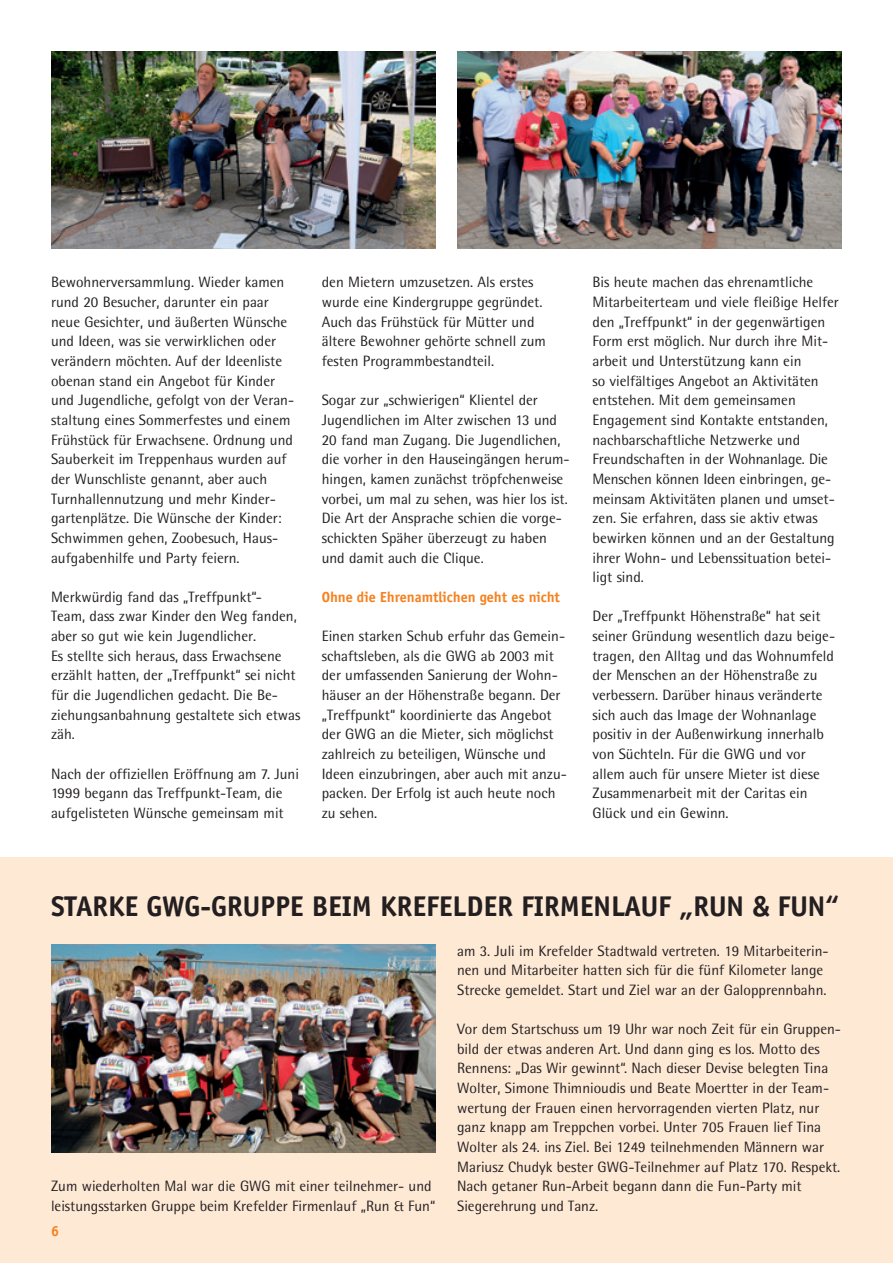
<style>
.page{position:relative;width:893px;height:1263px;background:#fff}
.page>*{position:absolute;margin:0;border:0;box-sizing:border-box;transform-origin:0 0}
.t1{font:700 29.4px "Officina Sans";color:#231f20}
.t2{font:15px/19.6px "Rotis Semi Sans";color:#231f20}
.t3{font:700 15px "Officina Sans";color:#f58220}
</style>
<div class="page">
<div style="left:0;top:857px;width:893px;height:406px;background:#fee9d5"></div>
<img style="left:51px;top:945px;width:385px;height:207px">
<img style="left:457px;top:51px;width:385px;height:197px">
<img style="left:51px;top:51px;width:385px;height:197px">
<p class="t2" style="left:51px;top:272px;width:245px">Bewohnerversammlung. Wieder kamen rund 20 Besucher, darunter ein paar neue Gesichter, und äußerten Wünsche und Ideen, was sie verwirklichen oder verändern möchten. Auf der Ideenliste obenan stand ein Angebot für Kinder und Jugendliche, gefolgt von der Veran&shy;staltung eines Sommerfestes und einem Frühstück für Erwachsene. Ordnung und Sauberkeit im Treppenhaus wurden auf der Wunschliste genannt, aber auch Turnhallennutzung und mehr Kinder&shy;gartenplätze. Die Wünsche der Kinder:<br>Schwimmen gehen, Zoobesuch, Haus&shy;aufgabenhilfe und Party feiern.</p>
<p class="t2" style="left:51px;top:587px;width:251px">Merkwürdig fand das „Treffpunkt“-<br>Team, dass zwar Kinder den Weg fanden, aber so gut wie kein Jugendlicher.<br>Es stellte sich heraus, dass Erwachsene erzählt hatten, der „Treffpunkt“ sei nicht für die Jugendlichen gedacht. Die Be&shy;ziehungsanbahnung gestaltete sich etwas zäh.</p>
<p class="t2" style="left:51px;top:764px;width:250px">Nach der offiziellen Eröffnung am 7. Juni<br>1999 begann das Treffpunkt-Team, die aufgelisteten Wünsche gemeinsam mit</p>
<p class="t2" style="left:322px;top:272px;width:226px">den Mietern umzusetzen. Als erstes wurde eine Kindergruppe gegründet.<br>Auch das Frühstück für Mütter und ältere Bewohner gehörte schnell zum festen Programmbestandteil.</p>
<p class="t2" style="left:322px;top:390px;width:249px">Sogar zur „schwierigen“ Klientel der Jugendlichen im Alter zwischen 13 und 20 fand man Zugang. Die Jugendlichen, die vorher in den Hauseingängen herum&shy;hingen, kamen zunächst tröpfchenweise vorbei, um mal zu sehen, was hier los ist.<br>Die Art der Ansprache schien die vorge&shy;schickten Späher überzeugt zu haben und damit auch die Clique.</p>
<p class="t3" style="left:322px;top:588px;width:240px">Ohne die Ehrenamtlichen geht es nicht</p>
<p class="t2" style="left:322px;top:626px;width:247px">Einen starken Schub erfuhr das Gemein&shy;schaftsleben, als die GWG ab 2003 mit der umfassenden Sanierung der Wohn&shy;häuser an der Höhenstraße begann. Der „Treffpunkt“ koordinierte das Angebot der GWG an die Mieter, sich möglichst zahlreich zu beteiligen, Wünsche und Ideen einzubringen, aber auch mit anzu&shy;packen. Der Erfolg ist auch heute noch zu sehen.</p>
<p class="t2" style="left:592px;top:272px;width:248px">Bis heute machen das ehrenamtliche Mitarbeiterteam und viele fleißige Helfer den „Treffpunkt“ in der gegenwärtigen Form erst möglich. Nur durch ihre Mit&shy;arbeit und Unterstützung kann ein<br>so vielfältiges Angebot an Aktivitäten entstehen. Mit dem gemeinsamen Engagement sind Kontakte entstanden, nachbarschaftliche Netzwerke und Freundschaften in der Wohnanlage. Die Menschen können Ideen einbringen, ge&shy;meinsam Aktivitäten planen und umset&shy;zen. Sie erfahren, dass sie aktiv etwas bewirken können und an der Gestaltung ihrer Wohn- und Lebenssituation betei&shy;ligt sind.</p>
<p class="t2" style="left:592px;top:606px;width:244px">Der „Treffpunkt Höhenstraße“ hat seit seiner Gründung wesentlich dazu beige&shy;tragen, den Alltag und das Wohnumfeld der Menschen an der Höhenstraße zu verbessern. Darüber hinaus veränderte sich auch das Image der Wohnanlage positiv in der Außenwirkung innerhalb von Süchteln. Für die GWG und vor allem auch für unsere Mieter ist diese Zusammenarbeit mit der Caritas ein Glück und ein Gewinn.</p>
<h1 class="t1" style="left:51px;top:889px;width:790px">STARKE GWG-GRUPPE BEIM KREFELDER FIRMENLAUF „RUN &amp; FUN“</h1>
<p class="t2" style="left:51px;top:1176px;width:386px">Zum wiederholten Mal war die GWG mit einer teilnehmer- und leistungsstarken Gruppe beim Krefelder Firmenlauf „Run &amp; Fun“</p>
<p class="t3" style="left:51px;top:1222px;width:9px">6</p>
<p class="t2" style="left:457px;top:940px;width:373px">am 3. Juli im Krefelder Stadtwald vertreten. 19 Mitarbeiterin&shy;nen und Mitarbeiter hatten sich für die fünf Kilometer lange<br>Strecke gemeldet. Start und Ziel war an der Galopprennbahn.</p>
<p class="t2" style="left:457px;top:1019px;width:385px">Vor dem Startschuss um 19 Uhr war noch Zeit für ein Gruppen&shy;bild der etwas anderen Art. Und dann ging es los. Motto des Rennens: „Das Wir gewinnt“. Nach dieser Devise belegten Tina Wolter, Simone Thimnioudis und Beate Moertter in der Team&shy;wertung der Frauen einen hervorragenden vierten Platz, nur ganz knapp am Treppchen vorbei. Unter 705 Frauen lief Tina Wolter als 24. ins Ziel. Bei 1249 teilnehmenden Männern war Mariusz Chudyk bester GWG-Teilnehmer auf Platz 170. Respekt.<br>Nach getaner Run-Arbeit begann dann die Fun-Party mit Siegerehrung und Tanz.</p>
</div>
